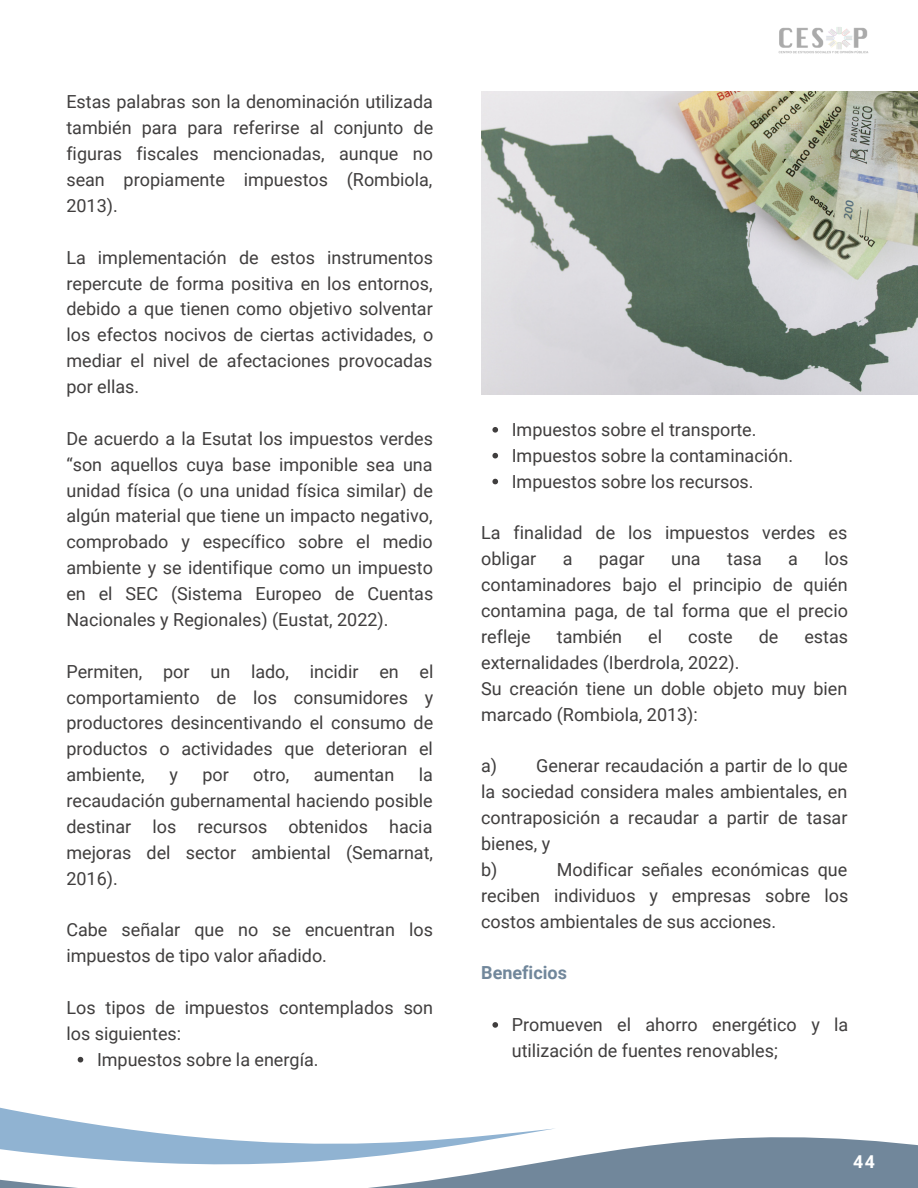
<style>
.page{position:relative;width:918px;height:1188px;background:#fff}
.page>*{position:absolute;margin:0;border:0;box-sizing:border-box;transform-origin:0 0}
.t1{font:18px/25.8px "Roboto";color:#403e3e;text-align:justify}
.t2{font:700 18px "Roboto";color:#71879b}
.t3{font:700 17.7px "Roboto";color:#fff}
</style>
<div class="page">
<svg style="left:556px;top:1137px;width:362px;height:51px;background:#8295a7"></svg>
<svg style="left:0;top:1056px;width:556px;height:132px"></svg>
<img style="left:778px;top:27px;width:91px;height:27px">
<img style="left:481px;top:92px;width:437px;height:302px">
<svg style="left:78px;top:1057px;width:5px;height:5px"></svg>
<svg style="left:492px;top:427px;width:6px;height:6px"></svg>
<svg style="left:492px;top:453px;width:6px;height:5px"></svg>
<svg style="left:492px;top:479px;width:6px;height:5px"></svg>
<svg style="left:492px;top:1022px;width:6px;height:6px"></svg>
<p class="t1" style="left:66px;top:89px;width:368px">Estas palabras son la denominación utilizada también para para referirse al conjunto de figuras fiscales mencionadas, aunque no sean propiamente impuestos (Rombiola, 2013).</p>
<p class="t1" style="left:66px;top:245px;width:369px">La implementación de estos instrumentos repercute de forma positiva en los entornos, debido a que tienen como objetivo solventar los efectos nocivos de ciertas actividades, o mediar el nivel de afectaciones provocadas por ellas.</p>
<p class="t1" style="left:66px;top:426px;width:368px">De acuerdo a la Esutat los impuestos verdes “son aquellos cuya base imponible sea una unidad física (o una unidad física similar) de algún material que tiene un impacto negativo, comprobado y específico sobre el medio ambiente y se identifique como un impuesto en el SEC (Sistema Europeo de Cuentas Nacionales y Regionales) (Eustat, 2022).</p>
<p class="t1" style="left:66px;top:659px;width:369px">Permiten, por un lado, incidir en el comportamiento de los consumidores y productores desincentivando el consumo de productos o actividades que deterioran el ambiente,</p>
<p class="t1" style="left:66px;top:762px;width:368px;text-indent:352px">la recaudación gubernamental haciendo posible destinar los recursos obtenidos hacia mejoras del sector ambiental (Semarnat, 2016).</p>
<p class="t1" style="left:66px;top:917px;width:368px">Cabe señalar que no se encuentran los impuestos de tipo valor añadido.</p>
<p class="t1" style="left:66px;top:995px;width:368px">Los tipos de impuestos contemplados son los siguientes:</p>
<p class="t1" style="left:169px;top:762px;width:10px">y</p>
<p class="t1" style="left:202px;top:762px;width:28px">por</p>
<p class="t1" style="left:253px;top:762px;width:37px">otro,</p>
<p class="t1" style="left:314px;top:762px;width:82px">aumentan</p>
<p class="t1" style="left:97px;top:1047px;width:223px">Impuestos sobre la energía.</p>
<p class="t1" style="left:512px;top:417px;width:283px;text-align:left">Impuestos sobre el transporte.<br>Impuestos sobre la contaminación.<br>Impuestos sobre los recursos.</p>
<p class="t1" style="left:481px;top:520px;width:368px">La finalidad de los impuestos verdes es obligar</p>
<p class="t1" style="left:481px;top:546px;width:369px;text-indent:343px">los contaminadores bajo el principio de quién contamina paga, de tal forma que el precio refleje</p>
<p class="t1" style="left:563px;top:546px;width:11px">a</p>
<p class="t1" style="left:599px;top:546px;width:47px">pagar</p>
<p class="t1" style="left:671px;top:546px;width:31px">una</p>
<p class="t1" style="left:727px;top:546px;width:36px">tasa</p>
<p class="t1" style="left:788px;top:546px;width:11px">a</p>
<p class="t1" style="left:557px;top:624px;width:67px">también</p>
<p class="t1" style="left:648px;top:624px;width:15px">el</p>
<p class="t1" style="left:688px;top:624px;width:46px">coste</p>
<p class="t1" style="left:759px;top:624px;width:21px">de</p>
<p class="t1" style="left:804px;top:624px;width:45px">estas</p>
<p class="t1" style="left:481px;top:650px;width:368px;text-align:left">externalidades (Iberdrola, 2022).<br>Su creación tiene un doble objeto muy bien marcado (Rombiola, 2013):</p>
<p class="t1" style="left:481px;top:753px;width:368px;text-align:left">a) Generar recaudación a partir de lo que la sociedad considera males ambientales, en contraposición a recaudar a partir de tasar bienes, y<br>b)</p>
<p class="t1" style="left:481px;top:857px;width:369px;text-indent:76px">Modificar señales económicas que reciben individuos y empresas sobre los costos ambientales de sus acciones.</p>
<p class="t2" style="left:481px;top:963px;width:87px">Beneficios</p>
<p class="t1" style="left:512px;top:1012px;width:338px">Promueven el ahorro energético y la utilización de fuentes renovables;</p>
<p class="t3" style="left:853px;top:1152px;width:23px">44</p>
</div>
